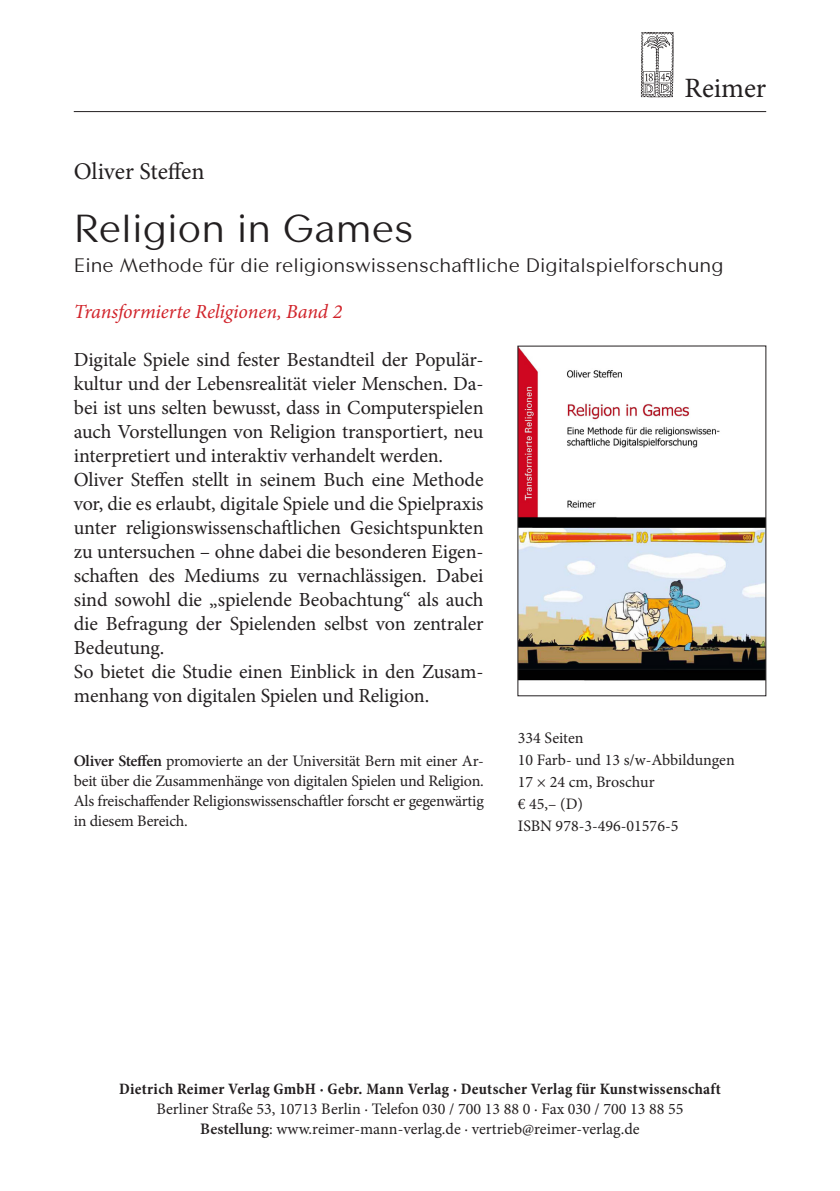
<style>
.page{position:relative;width:840px;height:1191px;background:#fff}
.page>*{position:absolute;margin:0;border:0;box-sizing:border-box;transform-origin:0 0}
.t1{font:40px "Contax Sans 55";color:#231f20}
.t2{font:28px "Minion Pro";letter-spacing:-.005em;color:#231f20}
.t3{font:24px "Minion Pro";letter-spacing:-.005em;color:#231f20}
.t4{font:20px/24px "Minion Pro";letter-spacing:-.005em;color:#231f20}
.t5{font:20px "Contax Sans 55";color:#231f20}
.t6{font:italic 20px "Minion Pro";letter-spacing:-.005em;color:#d1232a}
.t7{font:16px/20px "Minion Pro";color:#231f20;text-align:justify}
.t8{font:700 condensed 16px "Minion Pro";letter-spacing:.02em;color:#231f20}
.s1{font-weight:600}
</style>
<div class="page">
<hr style="left:74px;top:111px;width:691px;height:1px;background:#231f20">
<img style="left:641px;top:32px;width:33px;height:66px">
<img style="left:519px;top:348px;width:244px;height:333px">
<h2 class="t2" style="left:684px;top:69px;width:83px">Reimer</h2>
<p class="t3" style="left:74px;top:155px;width:132px">Oliver Steffen</p>
<h1 class="t1" style="left:74px;top:203px;width:341px">Religion in Games</h1>
<p class="t5" style="left:74px;top:252px;width:651px">Eine Methode für die religionswissenschaftliche Digitalspielforschung</p>
<p class="t6" style="left:74px;top:298px;width:270px">Transformierte Religionen, Band 2</p>
<p class="t4" style="left:74px;top:348px;width:411px">Digitale Spiele sind fester Bestandteil der Populär&shy;kultur und der Lebensrealität vieler Menschen. Da&shy;bei ist uns selten bewusst, dass in Computerspielen auch Vorstellungen von Religion transportiert, neu interpretiert und interaktiv verhandelt werden.<br>Oliver Steffen stellt in seinem Buch eine Methode vor, die es erlaubt, digitale Spiele und die Spielpraxis unter religionswissenschaftlichen Gesichtspunkten zu untersuchen – ohne dabei die besonderen Eigen&shy;schaften des Mediums zu vernachlässigen. Dabei sind sowohl die „spielende Beobachtung“ als auch die Befragung der Spielenden selbst von zentraler Bedeutung.<br>So bietet die Studie einen Einblick in den Zusam&shy;menhang von digitalen Spielen und Religion.</p>
<p class="t7" style="left:74px;top:751px;width:411px"><span class="s1">Oliver Steffen</span> promovierte an der Universität Bern mit einer Ar&shy;beit über die Zusammenhänge von digitalen Spielen und Religion.<br>Als freischaffender Religionswissenschaftler forscht er gegenwärtig in diesem Bereich.</p>
<p class="t7" style="left:517px;top:727px;width:218px;line-height:22px;text-align:left">334 Seiten<br>10 Farb- und 13 s/w-Abbildungen<br>17 × 24 cm, Broschur<br>€ 45,– (D)<br>ISBN 978-3-496-01576-5</p>
<p class="t8" style="left:119px;top:1078px;width:602px">Dietrich Reimer Verlag GmbH · Gebr. Mann Verlag · Deutscher Verlag für Kunstwissenschaft</p>
<p class="t7" style="left:156px;top:1099px;width:528px;text-align:center">Berliner Straße 53, 10713 Berlin · Telefon 030 / 700 13 88 0 · Fax 030 / 700 13 88 55<br><span class="s1">Bestellung</span>: www.reimer-mann-verlag.de · vertrieb@reimer-verlag.de</p>
</div>
